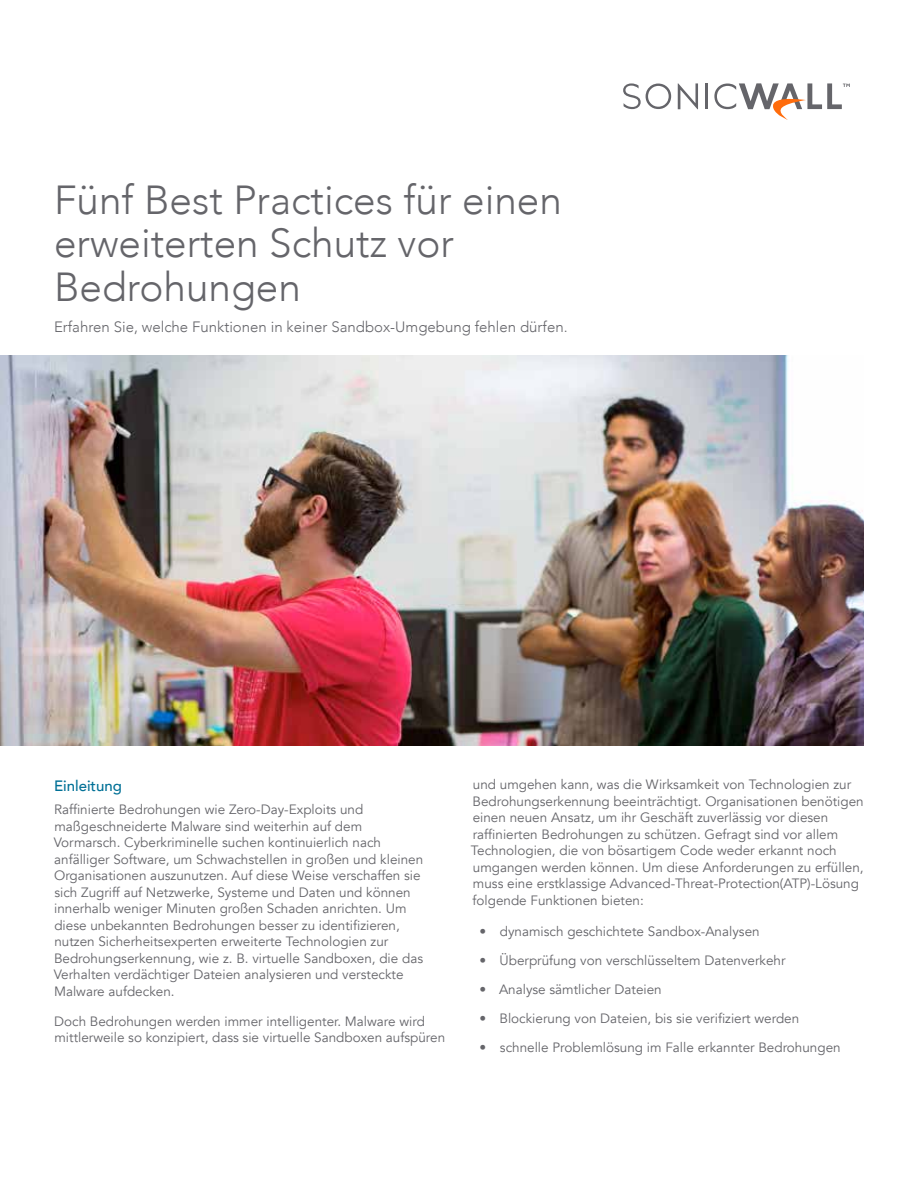
<style>
.page{position:relative;width:918px;height:1188px;background:#fff}
.page>*{position:absolute;margin:0;border:0;box-sizing:border-box;transform-origin:0 0}
.t1{font:300 40.5px/43.5px "Avenir";color:#65656a}
.t2{font:300 15px "Avenir";color:#65656a}
.t3{font:500 15px "Avenir";color:#007096}
.t4{font:13.5px/16.5px "Avenir";color:#65656a}
</style>
<div class="page">
<img style="left:0;top:356px;width:864px;height:390px">
<svg style="left:678px;top:83px;width:20px;height:26px"></svg>
<hr style="left:705px;top:83px;width:2px;height:26px;background:#65656a">
<svg style="left:623px;top:83px;width:48px;height:26px"></svg>
<svg style="left:714px;top:83px;width:136px;height:37px"></svg>
<h1 class="t1" style="left:54px;top:178px;width:509px">Fünf Best Practices für einen erweiterten Schutz vor<br>Bedrohungen</h1>
<p class="t2" style="left:54px;top:318px;width:515px">Erfahren Sie, welche Funktionen in keiner Sandbox-Umgebung fehlen dürfen.</p>
<p class="t3" style="left:54px;top:773px;width:70px">Einleitung</p>
<p class="t4" style="left:54px;top:802px;width:371px">Raffinierte Bedrohungen wie Zero-Day-Exploits und maßgeschneiderte Malware sind weiterhin auf dem Vormarsch. Cyberkriminelle suchen kontinuierlich nach anfälliger Software, um Schwachstellen in großen und kleinen Organisationen auszunutzen. Auf diese Weise verschaffen sie sich Zugriff auf Netzwerke, Systeme und Daten und können innerhalb weniger Minuten großen Schaden anrichten. Um diese unbekannten Bedrohungen besser zu identifizieren, nutzen Sicherheitsexperten erweiterte Technologien zur Bedrohungserkennung, wie z. B. virtuelle Sandboxen, die das Verhalten verdächtiger Dateien analysieren und versteckte Malware aufdecken.</p>
<p class="t4" style="left:54px;top:1013px;width:393px">Doch Bedrohungen werden immer intelligenter. Malware wird mittlerweile so konzipiert, dass sie virtuelle Sandboxen aufspüren</p>
<p class="t4" style="left:471px;top:777px;width:394px">und umgehen kann, was die Wirksamkeit von Technologien zur Bedrohungserkennung beeinträchtigt. Organisationen benötigen einen neuen Ansatz, um ihr Geschäft zuverlässig vor diesen raffinierten Bedrohungen zu schützen. Gefragt sind vor allem Technologien, die von bösartigem Code weder erkannt noch umgangen werden können. Um diese Anforderungen zu erfüllen, muss eine erstklassige Advanced-Threat-Protection(ATP)-Lösung folgende Funktionen bieten:</p>
<p class="t4" style="left:479px;top:924px;width:282px">• dynamisch geschichtete Sandbox-Analysen</p>
<p class="t4" style="left:479px;top:953px;width:308px">• Überprüfung von verschlüsseltem Datenverkehr</p>
<p class="t4" style="left:479px;top:981px;width:184px">• Analyse sämtlicher Dateien</p>
<p class="t4" style="left:479px;top:1010px;width:321px">• Blockierung von Dateien, bis sie verifiziert werden</p>
<p class="t4" style="left:479px;top:1039px;width:363px">• schnelle Problemlösung im Falle erkannter Bedrohungen</p>
</div>
